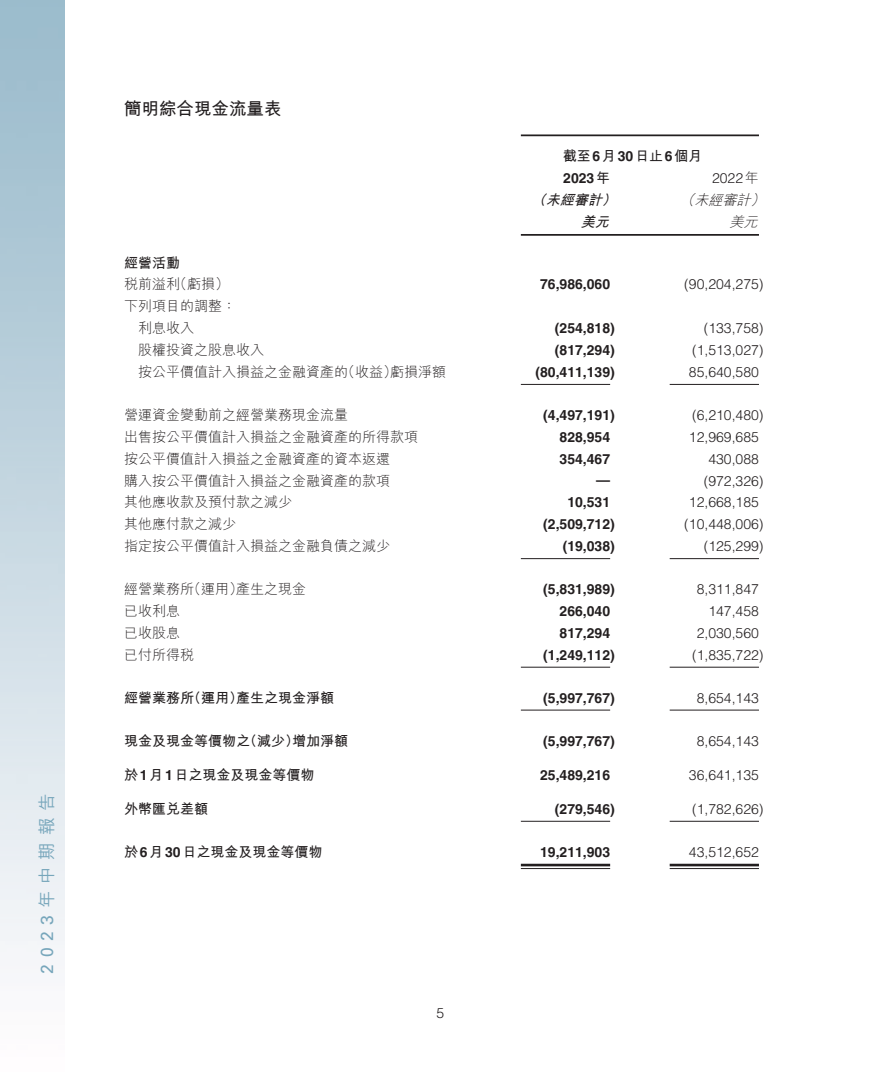
<style>
.page{position:relative;width:883px;height:1072px;background:#fff}
.page>*{position:absolute;margin:0;border:0;box-sizing:border-box;transform-origin:0 0}
.t1{font:500 17.5px "M Hei HK";letter-spacing:.395em;color:#77a6bb}
._3__標題{font:700 17.5px "M Hei HK";color:#231f20}
._1__內文{font:300 14px "Helvetica LT Std";color:#231f20}
._1__內文-2{font:300 14px "M Hei HK";color:#231f20}
._1__內文-3{font:700 14px "Helvetica LT Std";color:#231f20}
._1__內文-4{font:700 14px "M Hei HK";color:#231f20}
._1__內文-5{font:italic 300 14px "M Hei HK";color:#231f20}
._1__內文-6{font:italic 700 14px "M Hei HK";color:#231f20}
.s1{font-family:"Univers LT Std";font-weight:400}
.s2{font-family:"Helvetica LT Std"}
.s3{font-family:"M Hei HK"}
</style>
<div class="page">
<hr style="left:521px;top:134px;width:238px;height:2px;background:#231f20">
<hr style="left:521px;top:234px;width:238px;height:2px;background:#231f20">
<hr style="left:521px;top:384px;width:89px;height:1px;background:#231f20">
<hr style="left:670px;top:384px;width:89px;height:1px;background:#231f20">
<hr style="left:521px;top:558px;width:89px;height:1px;background:#231f20">
<hr style="left:670px;top:558px;width:89px;height:1px;background:#231f20">
<hr style="left:521px;top:666px;width:89px;height:1px;background:#231f20">
<hr style="left:670px;top:666px;width:89px;height:1px;background:#231f20">
<hr style="left:521px;top:709px;width:89px;height:1px;background:#231f20">
<hr style="left:670px;top:709px;width:89px;height:1px;background:#231f20">
<hr style="left:521px;top:820px;width:89px;height:1px;background:#231f20">
<hr style="left:670px;top:820px;width:89px;height:1px;background:#231f20">
<hr style="left:521px;top:863px;width:89px;height:3px;background:#231f20">
<hr style="left:521px;top:868px;width:89px;height:1px;background:#231f20">
<hr style="left:670px;top:863px;width:89px;height:3px;background:#231f20">
<hr style="left:670px;top:868px;width:89px;height:1px;background:#231f20">
<p class="t1" style="left:34px;top:973px;width:182px;rotate:-90deg"><span class="s1">2023</span>年中期報告</p>
<p class="_3__標題" style="left:124px;top:96px;width:159px">簡明綜合現金流量表</p>
<p class="_1__內文-4" style="left:124px;top:252px;width:57px">經營活動</p>
<p class="_1__內文-2" style="left:173px;top:277px;width:57px">（虧損(</p>
<p class="_1__內文-2" style="left:124px;top:277px;width:57px">稅前溢利</p>
<p class="_1__內文-2" style="left:124px;top:299px;width:113px">下列項目的調整：</p>
<p class="_1__內文-2" style="left:138px;top:321px;width:57px">利息收入</p>
<p class="_1__內文-2" style="left:138px;top:343px;width:127px">股權投資之股息收入</p>
<p class="_1__內文-2" style="left:341px;top:364px;width:57px">（收益）</p>
<p class="_1__內文-2" style="left:138px;top:364px;width:211px">按公平價值計入損益之金融資產的</p>
<p class="_1__內文-2" style="left:390px;top:364px;width:57px">虧損淨額</p>
<p class="_1__內文-2" style="left:124px;top:407px;width:225px">營運資金變動前之經營業務現金流量</p>
<p class="_1__內文-2" style="left:124px;top:429px;width:295px">出售按公平價值計入損益之金融資產的所得款項</p>
<p class="_1__內文-2" style="left:124px;top:451px;width:267px">按公平價值計入損益之金融資產的資本返還</p>
<p class="_1__內文-2" style="left:124px;top:473px;width:267px">購入按公平價值計入損益之金融資產的款項</p>
<p class="_1__內文-2" style="left:124px;top:495px;width:169px">其他應收款及預付款之減少</p>
<p class="_1__內文-2" style="left:124px;top:517px;width:113px">其他應付款之減少</p>
<p class="_1__內文-2" style="left:124px;top:539px;width:267px">指定按公平價值計入損益之金融負債之減少</p>
<p class="_1__內文-2" style="left:187px;top:581px;width:57px">（運用）</p>
<p class="_1__內文-2" style="left:236px;top:581px;width:71px">產生之現金</p>
<p class="_1__內文-2" style="left:124px;top:581px;width:71px">經營業務所</p>
<p class="_1__內文-2" style="left:124px;top:603px;width:57px">已收利息</p>
<p class="_1__內文-2" style="left:124px;top:625px;width:57px">已收股息</p>
<p class="_1__內文-2" style="left:124px;top:647px;width:71px">已付所得稅</p>
<p class="_1__內文-4" style="left:236px;top:687px;width:99px">產生之現金淨額</p>
<p class="_1__內文-4" style="left:124px;top:687px;width:71px">經營業務所</p>
<p class="_1__內文-4" style="left:187px;top:687px;width:57px">（運用）</p>
<p class="_1__內文-4" style="left:124px;top:730px;width:127px">現金及現金等價物之</p>
<p class="_1__內文-4" style="left:292px;top:730px;width:57px">增加淨額</p>
<p class="_1__內文-4" style="left:243px;top:730px;width:57px">（減少）</p>
<p class="_1__內文-4" style="left:124px;top:764px;width:192px">於<span class="s2">1</span>月<span class="s2">1</span>日之現金及現金等價物</p>
<p class="_1__內文-4" style="left:124px;top:798px;width:85px">外幣匯兌差額</p>
<p class="_1__內文-4" style="left:124px;top:841px;width:200px">於<span class="s2">6</span>月<span class="s2">30</span>日之現金及現金等價物</p>
<p class="_1__內文" style="left:436px;top:1004px;width:9px">5</p>
<p class="_1__內文-4" style="left:563px;top:146px;width:141px">截至<span class="s2">6</span>月<span class="s2">30</span>日止<span class="s2">6</span>個月</p>
<p class="_1__內文-3" style="left:563px;top:170px;width:48px">2023<span class="s3">年</span></p>
<p class="_1__內文" style="left:712px;top:169px;width:48px">2022 <span class="s3">年</span></p>
<p class="_1__內文-6" style="left:602px;top:190px;width:20px">）</p>
<p class="_1__內文-5" style="left:681px;top:193px;width:19px">（</p>
<p class="_1__內文-5" style="left:751px;top:193px;width:19px">(</p>
<p class="_1__內文-5" style="left:695px;top:193px;width:61px">未經審計</p>
<p class="_1__內文-6" style="left:546px;top:190px;width:62px">未經審計</p>
<p class="_1__內文-6" style="left:532px;top:190px;width:20px">（</p>
<p class="_1__內文-6" style="left:581px;top:212px;width:34px">美元</p>
<p class="_1__內文-5" style="left:730px;top:215px;width:33px">美元</p>
<p class="_1__內文-3" style="left:540px;top:276px;width:72px">76,986,060</p>
<p class="_1__內文" style="left:684px;top:276px;width:81px">)90,204,275(</p>
<p class="_1__內文-3" style="left:555px;top:320px;width:61px">)254,818(</p>
<p class="_1__內文" style="left:704px;top:319px;width:61px">)133,758(</p>
<p class="_1__內文-3" style="left:555px;top:341px;width:61px">)817,294(</p>
<p class="_1__內文" style="left:692px;top:341px;width:73px">)1,513,027(</p>
<p class="_1__內文-3" style="left:535px;top:363px;width:81px">)80,411,139(</p>
<p class="_1__內文" style="left:689px;top:363px;width:72px">85,640,580</p>
<p class="_1__內文-3" style="left:543px;top:406px;width:73px">)4,497,191(</p>
<p class="_1__內文" style="left:692px;top:406px;width:73px">)6,210,480(</p>
<p class="_1__內文-3" style="left:560px;top:428px;width:52px">828,954</p>
<p class="_1__內文" style="left:689px;top:428px;width:72px">12,969,685</p>
<p class="_1__內文-3" style="left:560px;top:450px;width:52px">354,467</p>
<p class="_1__內文" style="left:708px;top:450px;width:52px">430,088</p>
<p class="_1__內文-3" style="left:596px;top:471px;width:15px">—</p>
<p class="_1__內文" style="left:704px;top:472px;width:61px">)972,326(</p>
<p class="_1__內文-3" style="left:567px;top:494px;width:44px">10,531</p>
<p class="_1__內文" style="left:689px;top:493px;width:72px">12,668,185</p>
<p class="_1__內文-3" style="left:543px;top:516px;width:73px">)2,509,712(</p>
<p class="_1__內文" style="left:684px;top:515px;width:81px">)10,448,006(</p>
<p class="_1__內文-3" style="left:563px;top:537px;width:54px">)19,038(</p>
<p class="_1__內文" style="left:704px;top:537px;width:61px">)125,299(</p>
<p class="_1__內文-3" style="left:543px;top:580px;width:73px">)5,831,989(</p>
<p class="_1__內文" style="left:697px;top:580px;width:64px">8,311,847</p>
<p class="_1__內文-3" style="left:560px;top:602px;width:52px">266,040</p>
<p class="_1__內文" style="left:708px;top:602px;width:52px">147,458</p>
<p class="_1__內文-3" style="left:560px;top:624px;width:52px">817,294</p>
<p class="_1__內文" style="left:697px;top:624px;width:64px">2,030,560</p>
<p class="_1__內文-3" style="left:543px;top:646px;width:73px">)1,249,112(</p>
<p class="_1__內文" style="left:692px;top:646px;width:73px">)1,835,722(</p>
<p class="_1__內文-3" style="left:543px;top:689px;width:73px">)5,997,767(</p>
<p class="_1__內文" style="left:697px;top:689px;width:64px">8,654,143</p>
<p class="_1__內文-3" style="left:543px;top:732px;width:73px">)5,997,767(</p>
<p class="_1__內文" style="left:697px;top:731px;width:64px">8,654,143</p>
<p class="_1__內文-3" style="left:540px;top:766px;width:72px">25,489,216</p>
<p class="_1__內文" style="left:689px;top:766px;width:72px">36,641,135</p>
<p class="_1__內文-3" style="left:555px;top:800px;width:61px">)279,546(</p>
<p class="_1__內文" style="left:692px;top:800px;width:73px">)1,782,626(</p>
<p class="_1__內文-3" style="left:540px;top:843px;width:72px">19,211,903</p>
<p class="_1__內文" style="left:689px;top:843px;width:72px">43,512,652</p>
</div>
